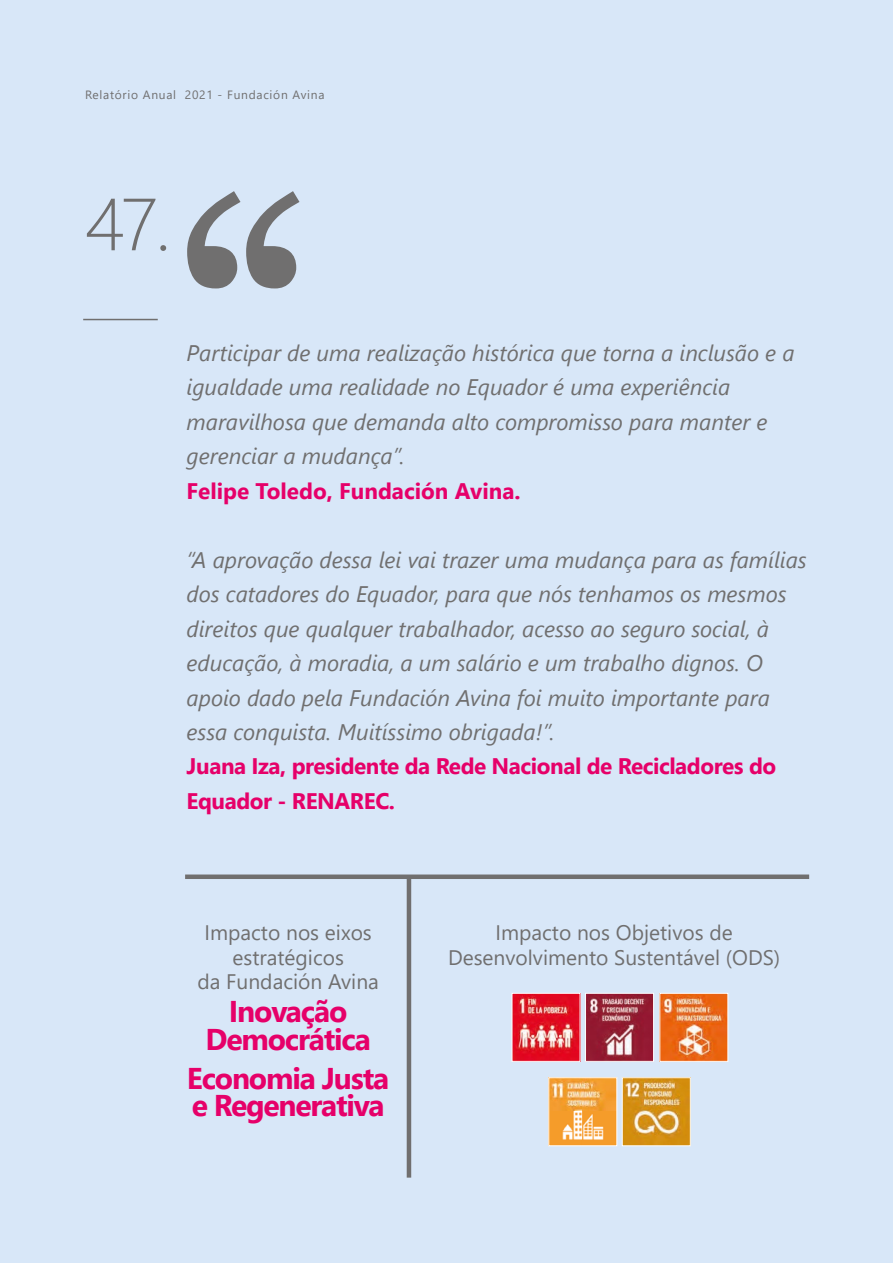
<style>
.page{position:relative;width:893px;height:1263px;background:#d8e7f8}
.page>*{position:absolute;margin:0;border:0;box-sizing:border-box;transform-origin:0 0}
.t1{font:300 73.65px "Segoe UI";color:#706f6f}
.t2{font:700 30px/27.3px "Segoe UI";letter-spacing:-.04em;color:#e60069;text-align:center}
.t3{font:italic 22.5px/34.5px "Segoe UI";color:#706f6f}
.t4{font:700 22.5px/34.5px "Segoe UI";letter-spacing:-.02em;color:#e60069}
.t5{font:700 22.5px "Segoe UI";color:#e60069}
.t6{font:21px/24.3px "Segoe UI";color:#706f6f;text-align:center}
.t7{font:12px "Segoe UI";letter-spacing:.06em;color:#706f6f}
</style>
<div class="page">
<hr style="left:83px;top:319px;width:75px;height:1px;background:#706f6f">
<svg style="left:187px;top:191px;width:112px;height:97px"></svg>
<div style="left:185px;top:874px;width:624px;height:5px;background:#706f6f"></div>
<hr style="left:407px;top:877px;width:4px;height:300px;background:#706f6f">
<img style="left:514px;top:995px;width:64px;height:65px">
<div style="left:512px;top:993px;width:68px;height:69px;border:1px solid #fff"></div>
<img style="left:587px;top:995px;width:65px;height:65px">
<div style="left:585px;top:993px;width:69px;height:69px;border:1px solid #fff"></div>
<img style="left:550px;top:1079px;width:65px;height:65px">
<div style="left:548px;top:1077px;width:69px;height:69px;border:1px solid #fff"></div>
<img style="left:624px;top:1079px;width:65px;height:65px">
<div style="left:622px;top:1077px;width:69px;height:69px;border:1px solid #fff"></div>
<img style="left:661px;top:995px;width:65px;height:65px">
<div style="left:659px;top:993px;width:69px;height:69px;border:1px solid #fff"></div>
<p class="t7" style="left:85px;top:84px;width:241px">Relatório Anual 2021 - Fundación Avina</p>
<h1 class="t1" style="left:85px;top:155px;width:88px">47.</h1>
<p class="t3" style="left:187px;top:332px;width:609px">Participar de uma realização histórica que torna a inclusão e a igualdade uma realidade no Equador é uma experiência maravilhosa que demanda alto compromisso para manter e gerenciar a mudança”.</p>
<p class="t5" style="left:187px;top:474px;width:335px">Felipe Toledo, Fundación Avina.</p>
<p class="t3" style="left:187px;top:539px;width:622px">“A aprovação dessa lei vai trazer uma mudança para as famílias dos catadores do Equador, para que nós tenhamos os mesmos direitos que qualquer trabalhador, acesso ao seguro social, à educação, à moradia, a um salário e um trabalho dignos. O apoio dado pela Fundación Avina foi muito importante para essa conquista. Muitíssimo obrigada!”.</p>
<p class="t4" style="left:187px;top:748px;width:591px">Juana Iza, presidente da Rede Nacional de Recicladores do<br>Equador - RENAREC.</p>
<p class="t6" style="left:197px;top:919px;width:183px">Impacto nos eixos estratégicos<br>da Fundación Avina</p>
<h2 class="t2" style="left:205px;top:997px;width:167px">Inovação<br>Democrática</h2>
<h2 class="t2" style="left:187px;top:1063px;width:204px;text-align:left">Economia Justa e Regenerativa</h2>
<p class="t6" style="left:448px;top:919px;width:334px">Impacto nos Objetivos de<br>Desenvolvimento Sustentável (ODS)</p>
</div>
